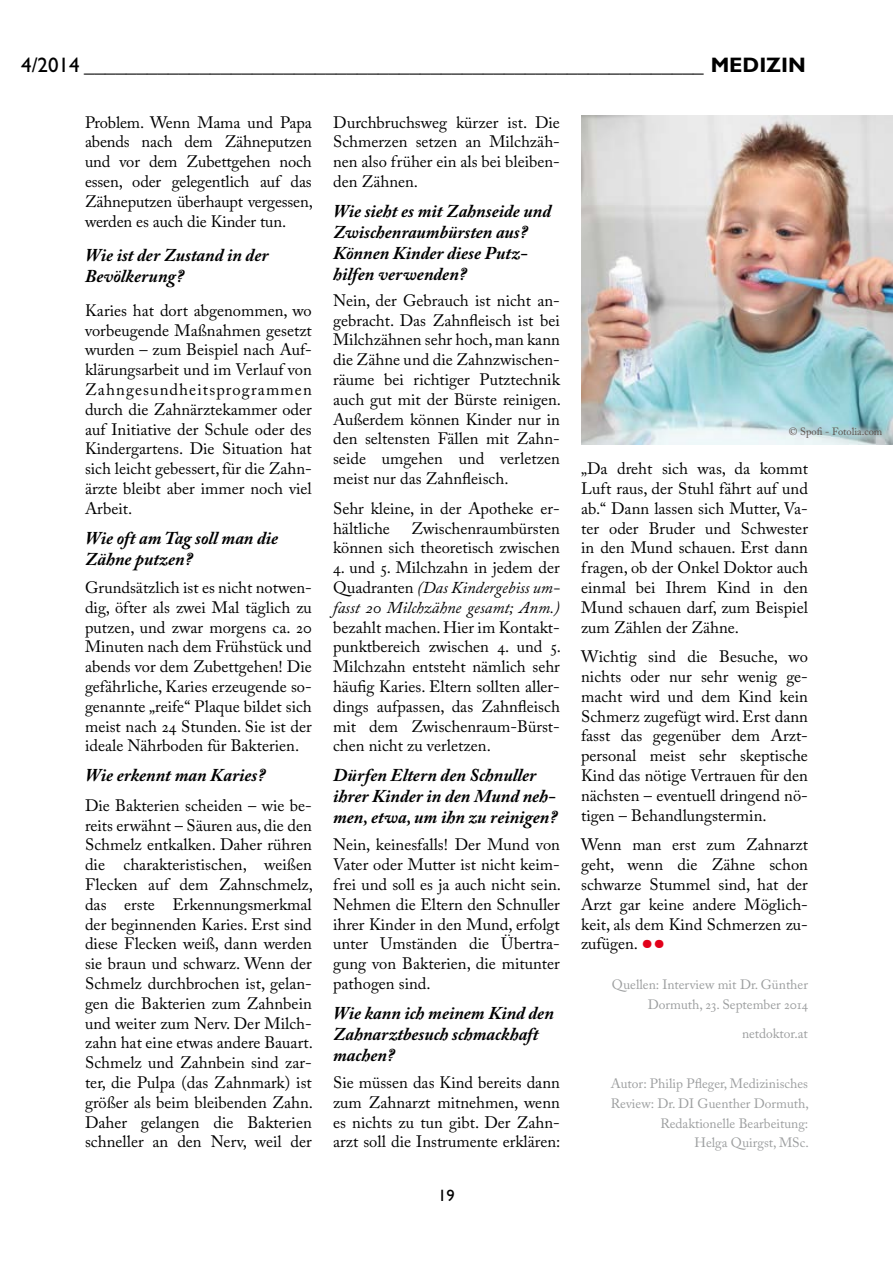
<style>
.page{position:relative;width:893px;height:1263px;background:#fff}
.page>*{position:absolute;margin:0;border:0;box-sizing:border-box;transform-origin:0 0}
.t1{font:21px "Gill Sans Std";color:#000}
.t2{font:italic 700 18px/21px "Adobe Caslon Pro";color:#000}
.t3{font:16.5px/19.8px "Adobe Caslon Pro";color:#000;text-align:justify}
.t4{font:italic 16.5px/19.8px "Adobe Caslon Pro";color:#000;text-align:justify}
.t5{font:16.5px "Gill Sans Std";color:#000}
.t6{font:13.5px/19.8px "Adobe Caslon Pro";color:#9c9e9f;text-align:right}
.t7{font:10.5px "Adobe Caslon Pro";color:#5a4f4a}
.s1{font-weight:700}
.s2{font-style:normal}
.s3{font-size:36px;color:#e2001a}
</style>
<div class="page">
<img style="left:581px;top:116px;width:312px;height:328px">
<p class="t1" style="left:21px;top:53px;width:786px">4/2014 ___________________________________________________________ <span class="s1">MEDIZIN</span></p>
<p class="t3" style="left:85px;top:112px;width:229px">Problem. Wenn Mama und Papa abends nach dem Zähneputzen und vor dem Zubettgehen noch essen, oder gelegentlich auf das Zähneputzen überhaupt vergessen, werden es auch die Kinder tun.</p>
<p class="t2" style="left:85px;top:244px;width:185px">Wie ist der Zustand in der<br>Bevölkerung?</p>
<p class="t3" style="left:85px;top:300px;width:228px">Karies hat dort abgenommen, wo vorbeugende Maßnahmen gesetzt wurden – zum Beispiel nach Auf&shy;klärungsarbeit und im Verlauf von Zahngesundheitsprogrammen durch die Zahnärztekammer oder auf Initiative der Schule oder des Kindergartens. Die Situation hat sich leicht gebessert, für die Zahn&shy;ärzte bleibt aber immer noch viel Arbeit.</p>
<p class="t2" style="left:85px;top:527px;width:195px">Wie oft am Tag soll man die<br>Zähne putzen?</p>
<p class="t3" style="left:85px;top:577px;width:228px">Grundsätzlich ist es nicht notwen&shy;dig, öfter als zwei Mal täglich zu putzen, und zwar morgens ca. 20<br>Minuten nach dem Frühstück und abends vor dem Zubettgehen! Die gefährliche, Karies erzeugende so&shy;genannte „reife“ Plaque bildet sich meist nach 24 Stunden. Sie ist der ideale Nährboden für Bakterien.</p>
<p class="t2" style="left:85px;top:765px;width:182px">Wie erkennt man Karies?</p>
<p class="t3" style="left:85px;top:795px;width:229px">Die Bakterien scheiden – wie be&shy;reits erwähnt – Säuren aus, die den Schmelz entkalken. Daher rühren die charakteristischen, weißen Flecken auf dem Zahnschmelz, das erste Erkennungsmerkmal der beginnenden Karies. Erst sind diese Flecken weiß, dann werden sie braun und schwarz. Wenn der Schmelz durchbrochen ist, gelan&shy;gen die Bakterien zum Zahnbein und weiter zum Nerv. Der Milch&shy;zahn hat eine etwas andere Bauart.<br>Schmelz und Zahnbein sind zar&shy;ter, die Pulpa (das Zahnmark) ist größer als beim bleibenden Zahn.<br>Daher gelangen die Bakterien schneller an den Nerv, weil der</p>
<p class="t3" style="left:333px;top:112px;width:228px">Durchbruchsweg kürzer ist. Die Schmerzen setzen an Milchzäh&shy;nen also früher ein als bei bleiben&shy;den Zähnen.</p>
<p class="t2" style="left:333px;top:200px;width:219px">Wie sieht es mit Zahnseide und<br>Zwischenraumbürsten aus?<br>Können Kinder diese Putz&shy;hilfen verwenden?</p>
<p class="t3" style="left:333px;top:290px;width:229px">Nein, der Gebrauch ist nicht an&shy;gebracht. Das Zahnfleisch ist bei Milchzähnen sehr hoch, man kann die Zähne und die Zahnzwischen&shy;räume bei richtiger Putztechnik auch gut mit der Bürste reinigen.<br>Außerdem können Kinder nur in den seltensten Fällen mit Zahn&shy;seide umgehen und verletzen meist nur das Zahnfleisch.</p>
<p class="t3" style="left:333px;top:498px;width:228px">Sehr kleine, in der Apotheke er&shy;hältliche</p>
<p class="t3" style="left:333px;top:518px;width:228px;text-align:right">Zwischenraumbürsten<br>können sich theoretisch zwischen</p>
<p class="t4" style="left:333px;top:557px;width:228px"><span class="s2">4. und 5. Milchzahn in jedem der Quadranten</span> (Das Kindergebiss um&shy;fasst 20 Milchzähne gesamt; Anm.)</p>
<p class="t3" style="left:333px;top:617px;width:229px">bezahlt machen. Hier im Kontakt&shy;punktbereich zwischen 4. und 5.<br>Milchzahn entsteht nämlich sehr häufig Karies. Eltern sollten aller&shy;dings aufpassen, das Zahnfleisch mit dem Zwischenraum-Bürst&shy;chen nicht zu verletzen.</p>
<p class="t2" style="left:333px;top:765px;width:226px">Dürfen Eltern den Schnuller ihrer Kinder in den Mund neh&shy;men, etwa, um ihn zu reinigen?</p>
<p class="t3" style="left:333px;top:835px;width:229px">Nein, keinesfalls! Der Mund von Vater oder Mutter ist nicht keim&shy;frei und soll es ja auch nicht sein.<br>Nehmen die Eltern den Schnuller ihrer Kinder in den Mund, erfolgt unter Umständen die Übertra&shy;gung von Bakterien, die mitunter pathogen sind.</p>
<p class="t2" style="left:333px;top:1002px;width:222px">Wie kann ich meinem Kind den<br>Zahnarztbesuch schmackhaft machen?</p>
<p class="t3" style="left:333px;top:1072px;width:229px">Sie müssen das Kind bereits dann zum Zahnarzt mitnehmen, wenn es nichts zu tun gibt. Der Zahn&shy;arzt soll die Instrumente erklären:</p>
<p class="t5" style="left:438px;top:1186px;width:18px">19</p>
<p class="t7" style="left:789px;top:425px;width:95px">© Spofi - Fotolia.com</p>
<p class="t3" style="left:581px;top:458px;width:228px">„Da dreht sich was, da kommt Luft raus, der Stuhl fährt auf und ab.“ Dann lassen sich Mutter, Va&shy;ter oder Bruder und Schwester in den Mund schauen. Erst dann fragen, ob der Onkel Doktor auch einmal bei Ihrem Kind in den Mund schauen darf, zum Beispiel zum Zählen der Zähne.</p>
<p class="t3" style="left:581px;top:647px;width:228px">Wichtig sind die Besuche, wo nichts oder nur sehr wenig ge&shy;macht wird und dem Kind kein Schmerz zugefügt wird. Erst dann fasst das gegenüber dem Arzt&shy;personal meist sehr skeptische Kind das nötige Vertrauen für den nächsten – eventuell dringend nö&shy;tigen – Behandlungstermin.</p>
<p class="t3" style="left:581px;top:835px;width:228px">Wenn man erst zum Zahnarzt geht, wenn die Zähne schon schwarze Stummel sind, hat der Arzt gar keine andere Möglich&shy;keit, als dem Kind Schmerzen zu&shy;zufügen. <span class="s3">••</span></p>
<p class="t6" style="left:612px;top:974px;width:197px">Quellen: Interview mit Dr. Günther<br>Dormuth, 23. September 2014</p>
<p class="t6" style="left:742px;top:1024px;width:67px">netdoktor.at</p>
<p class="t6" style="left:611px;top:1073px;width:200px">Autor: Philip Pfleger, Medizinisches<br>Review: Dr. DI Guenther Dormuth,<br>Redaktionelle Bearbeitung:<br>Helga Quirgst, MSc.</p>
</div>
